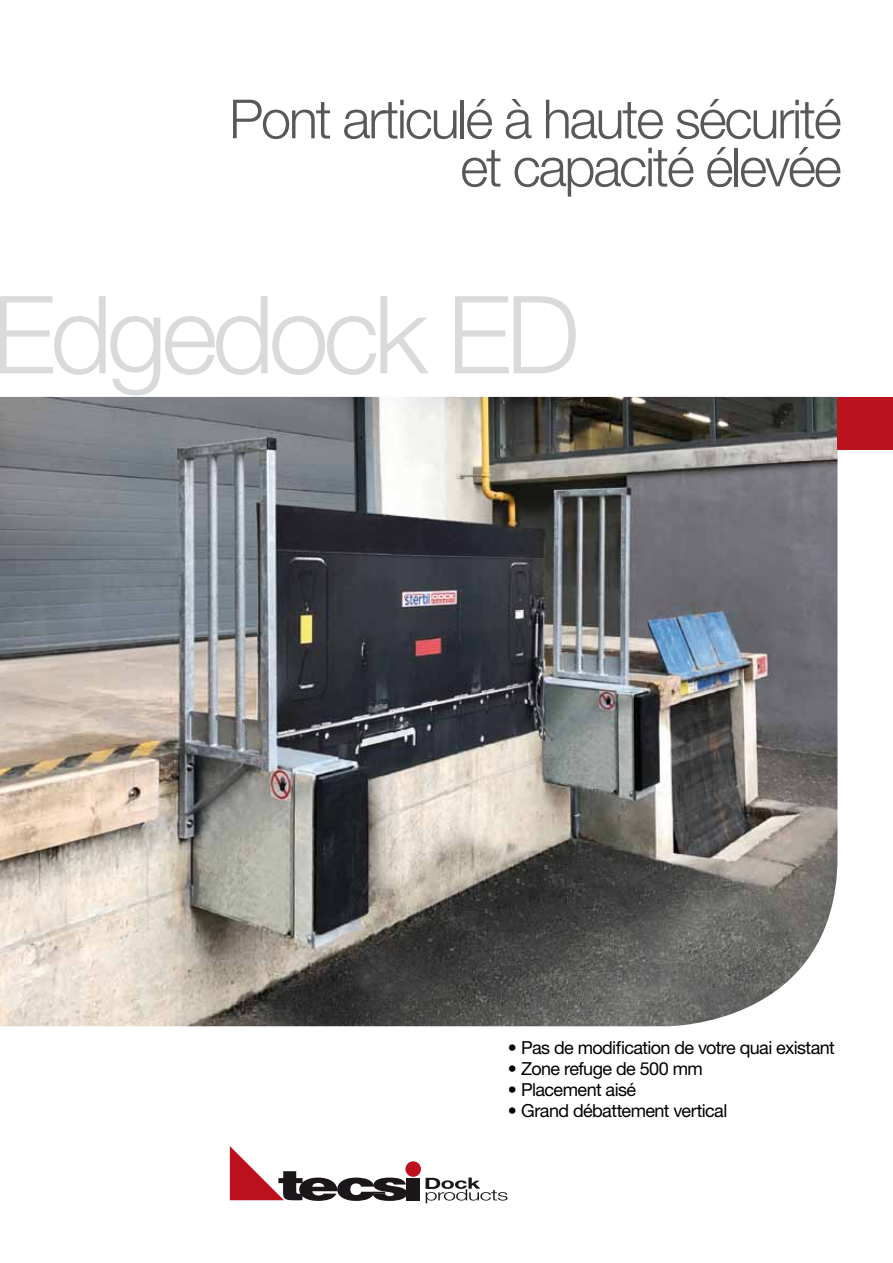
<style>
.page{position:relative;width:893px;height:1263px;background:#fff}
.page>*{position:absolute;margin:0;border:0;box-sizing:border-box;transform-origin:0 0}
.t1{font:300 108px "Helvetica Neue";letter-spacing:-.05em;color:#d9dadb}
.t2{font:300 54px/48px "Helvetica Neue";letter-spacing:-.04em;color:#58585a;text-align:right}
.t3{font:18px "Helvetica Neue";letter-spacing:-.035em;color:#000}
</style>
<div class="page">
<img style="left:0;top:397px;width:837px;height:629px">
<div style="left:837px;top:397px;width:56px;height:53px;background:#bc141f"></div>
<div style="left:407px;top:1178px;width:13px;height:22px;background:#1a161a"></div>
<svg style="left:230px;top:1146px;width:177px;height:55px"></svg>
<div style="left:405px;top:1161px;width:16px;height:16px;background:#bd1120;border-radius:50%"></div>
<svg style="left:426px;top:1177px;width:81px;height:26px"></svg>
<h2 class="t2" style="left:229px;top:94px;width:614px">Pont articulé à haute sécurité et capacité élevée</h2>
<h1 class="t1" style="left:-9px;top:269px;width:590px">Edgedock ED</h1>
<p class="t3" style="left:508px;top:1037px;width:329px">• Pas de modification de votre quai existant</p>
<p class="t3" style="left:508px;top:1058px;width:197px">• Zone refuge de 500 mm</p>
<p class="t3" style="left:508px;top:1079px;width:130px">• Placement aisé</p>
<p class="t3" style="left:508px;top:1100px;width:221px">• Grand débattement vertical</p>
</div>
